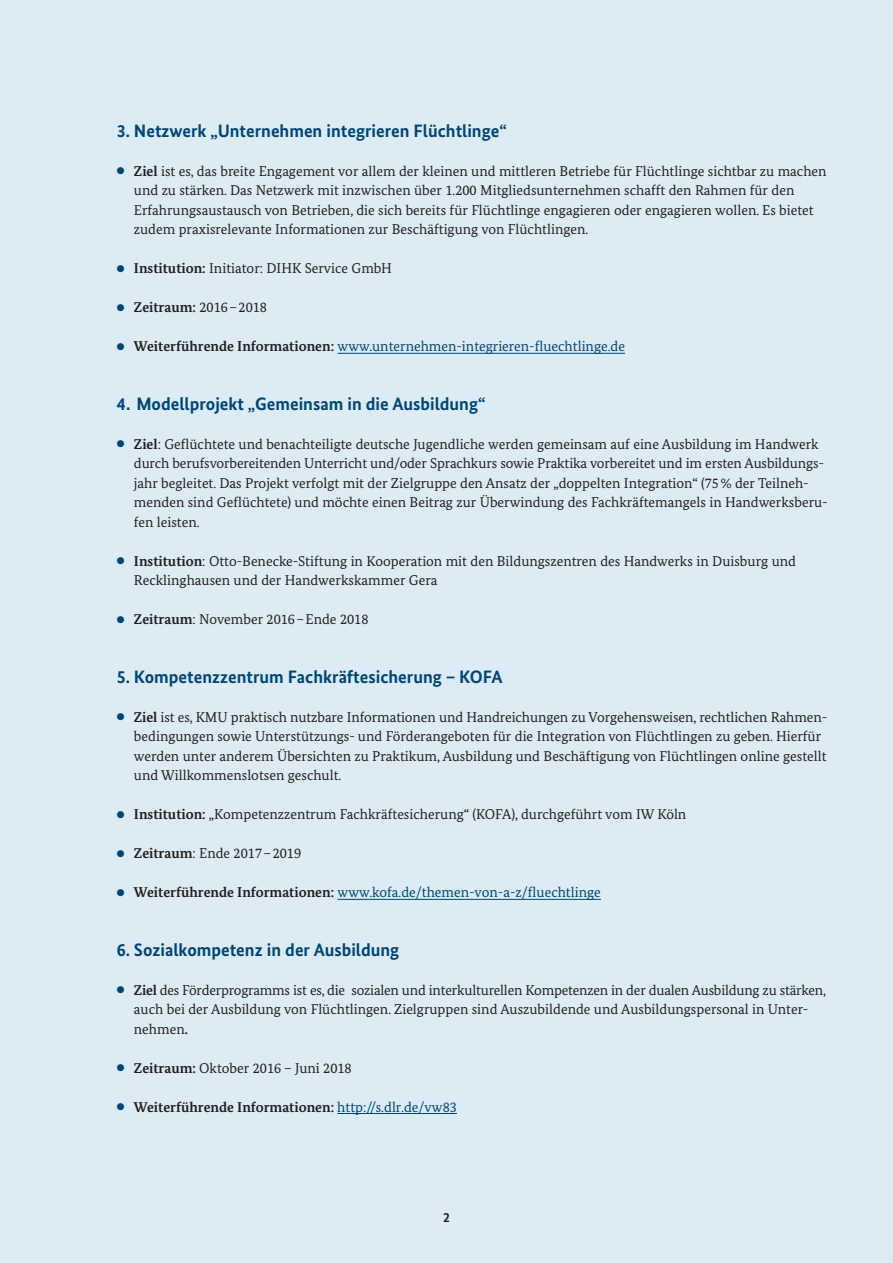
<style>
.page{position:relative;width:893px;height:1263px;background:#ddecf4}
.page>*{position:absolute;margin:0;border:0;box-sizing:border-box;transform-origin:0 0}
.t1{font:700 18px "Bundes Sans";color:#004578}
.t2{font:14.25px/19.5px "Bundes Serif";color:#231f20}
.t3{font:14.25px "Bundes Serif";color:#004578}
.t4{font:700 14.25px "Bundes Serif";color:#231f20}
.t5{font:700 13.5px "Bundes Sans";color:#231f20}
.s1{color:#004578}
.s2{font-weight:700}
.s3{font-weight:400}
.s4{font-weight:700;color:#231f20}
.s5{font-family:"Arial"}
.s6{font-weight:400;color:#004578}
</style>
<div class="page">
<hr style="left:338px;top:353px;width:287px;height:1px;background:#004578">
<hr style="left:338px;top:899px;width:263px;height:1px;background:#004578">
<hr style="left:337px;top:1113px;width:120px;height:1px;background:#004578">
<h3 class="t1" style="left:117px;top:119px;width:391px">3. Netzwerk „Unternehmen integrieren Flüchtlinge“</h3>
<p class="t2" style="left:134px;top:161px;width:694px;text-indent:-17px"><span class="s1">●</span> <span class="s2">Ziel</span> ist es, das breite Engagement vor allem der kleinen und mittleren Betriebe für Flüchtlinge sichtbar zu machen und zu stärken. Das Netzwerk mit inzwischen über 1.200 Mitgliedsunternehmen schafft den Rahmen für den Erfahrungsaustausch von Betrieben, die sich bereits für Flüchtlinge engagieren oder engagieren wollen. Es bietet zudem praxisrelevante Informationen zur Beschäftigung von Flüchtlingen.</p>
<p class="t2" style="left:117px;top:258px;width:277px"><span class="s1">●</span> <span class="s2">Institution:</span> Initiator: DIHK Service GmbH</p>
<p class="t4" style="left:117px;top:298px;width:152px"><span class="s1">●</span> Zeitraum: <span class="s3">2016–2018</span></p>
<p class="t3" style="left:117px;top:337px;width:510px">● <span class="s4">Weiterführende Informationen:</span> www.unternehmen-integrieren-fluechtlinge.de</p>
<h3 class="t1" style="left:117px;top:392px;width:370px">4<span class="s5">.</span> Modellprojekt „Gemeinsam in die Ausbildung“</h3>
<p class="t2" style="left:134px;top:434px;width:695px;text-indent:-17px"><span class="s1">●</span> <span class="s2">Ziel</span>: Geflüchtete und benachteiligte deutsche Jugendliche werden gemeinsam auf eine Ausbildung im Handwerk durch berufsvorbereitenden Unterricht und/oder Sprachkurs sowie Praktika vorbereitet und im ersten Ausbildungs&shy;jahr begleitet. Das Projekt verfolgt mit der Zielgruppe den Ansatz der „doppelten Integration“ (75% der Teilneh&shy;menden sind Geflüchtete) und möchte einen Beitrag zur Überwindung des Fachkräftemangels in Handwerksberu&shy;fen leisten.</p>
<p class="t2" style="left:134px;top:551px;width:664px;text-indent:-17px"><span class="s1">●</span> <span class="s2">Institution</span>: Otto-Benecke-Stiftung in Kooperation mit den Bildungszentren des Handwerks in Duisburg und<br>Recklinghausen und der Handwerkskammer Gera</p>
<p class="t2" style="left:117px;top:609px;width:253px"><span class="s1">●</span> <span class="s2">Zeitraum</span>: November 2016–Ende 2018</p>
<h3 class="t1" style="left:117px;top:665px;width:387px">5. Kompetenzzentrum Fachkräftesicherung – KOFA</h3>
<p class="t2" style="left:134px;top:707px;width:695px;text-indent:-17px"><span class="s1">●</span> <span class="s2">Ziel</span> ist es, KMU praktisch nutzbare Informationen und Handreichungen zu Vorgehensweisen, rechtlichen Rahmen&shy;bedingungen sowie Unterstützungs- und Förderangeboten für die Integration von Flüchtlingen zu geben. Hierfür werden unter anderem Übersichten zu Praktikum, Ausbildung und Beschäftigung von Flüchtlingen online gestellt und Willkommenslotsen geschult.</p>
<p class="t2" style="left:117px;top:804px;width:571px"><span class="s1">●</span> <span class="s2">Institution:</span> „Kompetenzzentrum Fachkräftesicherung“ (KOFA), durchgeführt vom IW Köln</p>
<p class="t2" style="left:117px;top:843px;width:186px"><span class="s1">●</span> <span class="s2">Zeitraum</span>: Ende 2017–2019</p>
<p class="t3" style="left:117px;top:883px;width:485px">● <span class="s4">Weiterführende Informationen:</span> www.kofa.de/themen-von-a-z/fluechtlinge</p>
<h3 class="t1" style="left:117px;top:938px;width:284px">6. Sozialkompetenz in der Ausbildung</h3>
<p class="t2" style="left:134px;top:980px;width:693px;text-indent:-17px"><span class="s1">●</span> <span class="s2">Ziel</span> des Förderprogramms ist es, die sozialen und interkulturellen Kompetenzen in der dualen Ausbildung zu stärken, auch bei der Ausbildung von Flüchtlingen. Zielgruppen sind Auszubildende und Ausbildungspersonal in Unter&shy;nehmen<span class="s2">.</span></p>
<p class="t2" style="left:117px;top:1058px;width:236px"><span class="s1">●</span> <span class="s2">Zeitraum:</span> Oktober 2016 – Juni 2018</p>
<p class="t4" style="left:117px;top:1098px;width:341px"><span class="s1">●</span> Weiterführende Informationen: <span class="s6">http://s.dlr.de/vw83</span></p>
<p class="t5" style="left:443px;top:1209px;width:8px">2</p>
</div>
